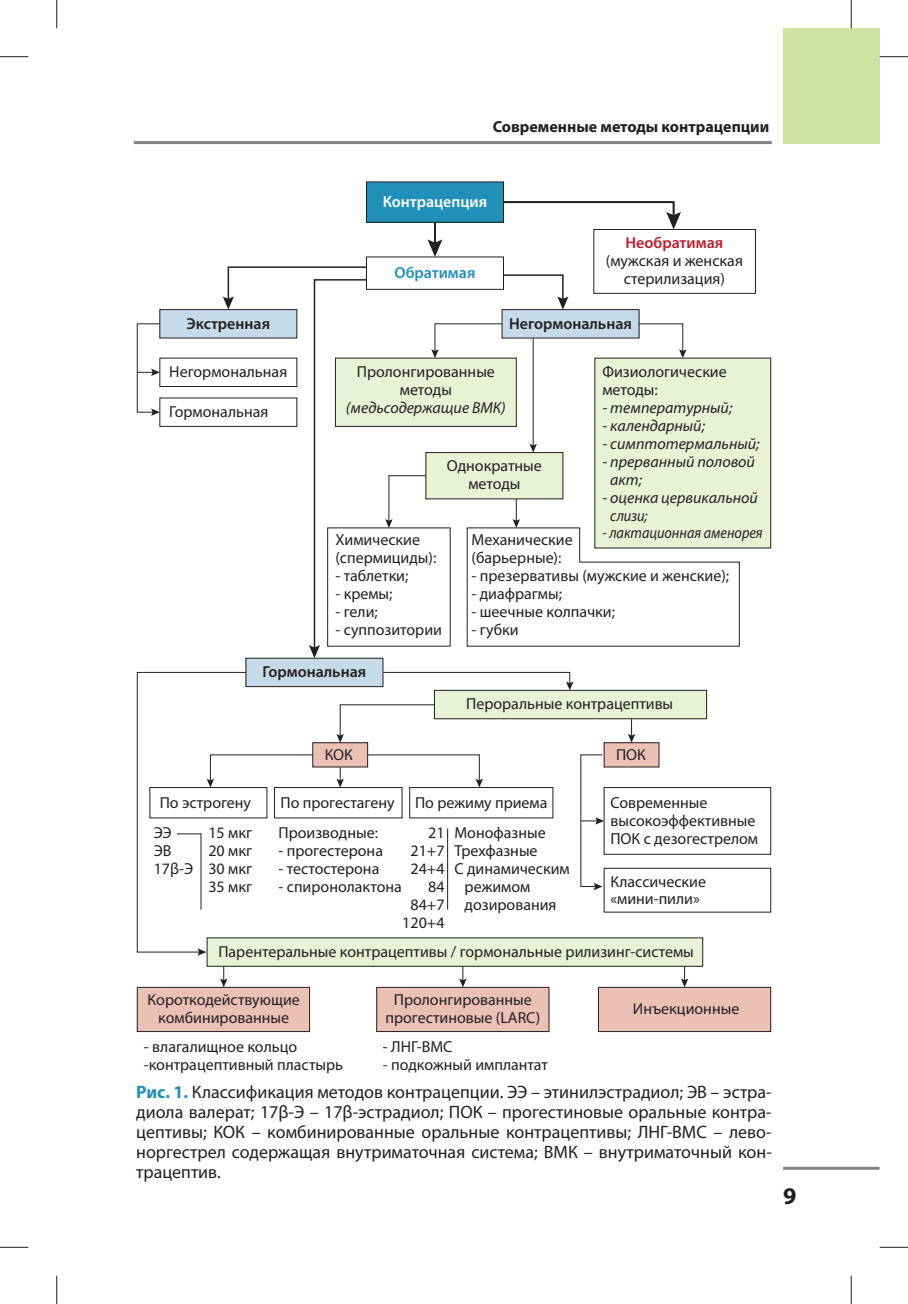
<style>
.page{position:relative;width:908px;height:1304px;background:#fff}
.page>*{position:absolute;margin:0;border:0;box-sizing:border-box;transform-origin:0 0}
.t1{font:700 24px "Myriad Pro";color:#231f20}
.t2{font:18px/20px "Myriad Pro";color:#231f20;text-align:justify}
.t3{font:16px/18px "Myriad Pro";color:#231f20}
.t4{font:italic 16px/18px "Myriad Pro";color:#231f20}
.t5{font:600 16px "Myriad Pro";color:#231f20}
.t6{font:700 16px "Myriad Pro";color:#231f20}
.t7{font:italic 16px "Myriad Pro";color:#231f20;scale:.89 1}
.t8{font:600 16px "Myriad Pro";color:#fff}
.t9{font:600 16px "Myriad Pro";color:#be1d2c}
.t10{font:600 16px "Myriad Pro";color:#2190b9}
.s1{font-weight:700;color:#2190b9}
</style>
<div class="page">
<div style="left:782px;top:28px;width:97px;height:116px;background:#cfe3a1"></div>
<hr style="left:134px;top:141px;width:637px;height:3px;background:#808285">
<hr style="left:782px;top:1167px;width:97px;height:3px;background:#808285">
<div style="left:593px;top:229px;width:162px;height:65px;border:1px solid #231f20"></div>
<div style="left:366px;top:182px;width:137px;height:40px;background:#2190b9"></div>
<div style="left:366px;top:181px;width:137px;height:42px;border:1px solid #231f20"></div>
<div style="left:366px;top:256px;width:137px;height:34px;border:1px solid #231f20"></div>
<div style="left:502px;top:310px;width:136px;height:28px;background:#c6dbea"></div>
<div style="left:246px;top:658px;width:137px;height:29px;background:#c6dbea"></div>
<div style="left:245px;top:658px;width:138px;height:29px;border:1px solid #231f20"></div>
<div style="left:159px;top:358px;width:138px;height:29px;border:1px solid #231f20"></div>
<div style="left:603px;top:787px;width:167px;height:68px;border:1px solid #231f20"></div>
<div style="left:603px;top:868px;width:167px;height:45px;border:1px solid #231f20"></div>
<div style="left:594px;top:358px;width:176px;height:190px;background:#e8f2d5"></div>
<div style="left:425px;top:453px;width:137px;height:46px;background:#e8f2d5"></div>
<div style="left:425px;top:452px;width:138px;height:47px;border:1px solid #231f20"></div>
<div style="left:335px;top:358px;width:181px;height:68px;background:#e8f2d5"></div>
<div style="left:335px;top:358px;width:181px;height:69px;border:1px solid #231f20"></div>
<div style="left:159px;top:397px;width:138px;height:30px;border:1px solid #231f20"></div>
<div style="left:409px;top:787px;width:144px;height:31px;border:1px solid #231f20"></div>
<div style="left:160px;top:310px;width:137px;height:28px;background:#c6dbea"></div>
<div style="left:159px;top:309px;width:138px;height:30px;border:1px solid #231f20"></div>
<svg style="left:501px;top:200px;width:179px;height:29px"></svg>
<hr style="left:434px;top:222px;width:2px;height:23px;background:#231f20">
<svg style="left:427px;top:239px;width:15px;height:18px"></svg>
<svg style="left:137px;top:323px;width:24px;height:93px"></svg>
<svg style="left:501px;top:274px;width:67px;height:36px"></svg>
<svg style="left:431px;top:323px;width:72px;height:35px"></svg>
<hr style="left:532px;top:338px;width:1px;height:109px;background:#231f20">
<svg style="left:529px;top:444px;width:7px;height:9px"></svg>
<svg style="left:637px;top:323px;width:49px;height:35px"></svg>
<svg style="left:223px;top:266px;width:145px;height:392px"></svg>
<svg style="left:385px;top:475px;width:41px;height:53px"></svg>
<svg style="left:466px;top:499px;width:274px;height:148px"></svg>
<div style="left:434px;top:690px;width:272px;height:29px;background:#e8f2d5"></div>
<div style="left:434px;top:690px;width:272px;height:29px;border:1px solid #231f20"></div>
<div style="left:207px;top:938px;width:495px;height:28px;background:#e8f2d5"></div>
<div style="left:206px;top:937px;width:497px;height:30px;border:1px solid #231f20"></div>
<div style="left:604px;top:743px;width:54px;height:24px;background:#ecc1b5"></div>
<div style="left:603px;top:742px;width:56px;height:25px;border:1px solid #231f20"></div>
<div style="left:312px;top:743px;width:55px;height:24px;background:#ecc1b5"></div>
<div style="left:312px;top:742px;width:56px;height:25px;border:1px solid #231f20"></div>
<div style="left:137px;top:987px;width:172px;height:45px;background:#ecc1b5"></div>
<div style="left:137px;top:987px;width:173px;height:45px;border:1px solid #231f20"></div>
<div style="left:376px;top:987px;width:172px;height:45px;background:#ecc1b5"></div>
<div style="left:376px;top:987px;width:173px;height:45px;border:1px solid #231f20"></div>
<div style="left:598px;top:987px;width:172px;height:45px;background:#ecc1b5"></div>
<div style="left:597px;top:987px;width:173px;height:45px;border:1px solid #231f20"></div>
<svg style="left:382px;top:671px;width:191px;height:19px"></svg>
<svg style="left:580px;top:754px;width:24px;height:136px"></svg>
<svg style="left:627px;top:719px;width:8px;height:24px"></svg>
<svg style="left:336px;top:704px;width:99px;height:39px"></svg>
<svg style="left:336px;top:767px;width:8px;height:21px"></svg>
<svg style="left:366px;top:754px;width:117px;height:34px"></svg>
<hr style="left:447px;top:828px;width:1px;height:82px;background:#231f20">
<svg style="left:137px;top:671px;width:176px;height:285px"></svg>
<svg style="left:220px;top:966px;width:7px;height:21px"></svg>
<svg style="left:459px;top:966px;width:7px;height:21px"></svg>
<svg style="left:680px;top:966px;width:8px;height:21px"></svg>
<svg style="left:0;top:56px;width:28px;height:1px"></svg>
<svg style="left:879px;top:56px;width:28px;height:1px"></svg>
<svg style="left:0;top:1247px;width:28px;height:1px"></svg>
<svg style="left:879px;top:1247px;width:28px;height:1px"></svg>
<svg style="left:56px;top:0;width:1px;height:28px"></svg>
<svg style="left:56px;top:1276px;width:1px;height:28px"></svg>
<svg style="left:850px;top:0;width:1px;height:28px"></svg>
<svg style="left:850px;top:1276px;width:1px;height:28px"></svg>
<p class="t6" style="left:492px;top:121px;width:278px">Современные методы контрацепции</p>
<p class="t5" style="left:186px;top:317px;width:85px">Экстренная</p>
<p class="t8" style="left:382px;top:195px;width:106px">Контрацепция</p>
<p class="t10" style="left:394px;top:266px;width:82px">Обратимая</p>
<p class="t9" style="left:625px;top:236px;width:99px">Необратимая</p>
<p class="t3" style="left:605px;top:253px;width:139px;text-align:center">(мужская и женская стерилизация)</p>
<p class="t5" style="left:509px;top:317px;width:124px">Негормональная</p>
<p class="t3" style="left:169px;top:364px;width:119px">Негормональная</p>
<p class="t3" style="left:602px;top:364px;width:126px">Физиологические методы:</p>
<p class="t4" style="left:602px;top:400px;width:131px">- температурный;</p>
<p class="t4" style="left:602px;top:418px;width:104px">- календарный;</p>
<p class="t4" style="left:602px;top:436px;width:158px">- симптотермальный;</p>
<p class="t4" style="left:610px;top:454px;width:146px;text-indent:-8px">- прерванный половой акт;</p>
<p class="t4" style="left:610px;top:489px;width:149px;text-indent:-8px">- оценка цервикальной слизи;</p>
<p class="t7" style="left:602px;top:527px;width:181px">- лактационная аменорея</p>
<p class="t3" style="left:356px;top:364px;width:139px;text-align:center">Пролонгированные методы</p>
<p class="t4" style="left:346px;top:400px;width:161px">(медьсодержащие ВМК)</p>
<p class="t3" style="left:169px;top:404px;width:101px">Гормональная</p>
<p class="t3" style="left:446px;top:458px;width:96px;text-align:center">Однократные методы</p>
<p class="t3" style="left:335px;top:532px;width:102px">Химические (спермициды):</p>
<p class="t3" style="left:335px;top:568px;width:74px">- таблетки;</p>
<p class="t3" style="left:335px;top:586px;width:59px">- кремы;</p>
<p class="t3" style="left:335px;top:604px;width:44px">- гели;</p>
<p class="t3" style="left:335px;top:622px;width:108px">- суппозитории</p>
<p class="t3" style="left:471px;top:532px;width:103px">Механические (барьерные):</p>
<p class="t3" style="left:471px;top:568px;width:259px">- презервативы (мужские и женские);</p>
<p class="t3" style="left:471px;top:586px;width:92px">- диафрагмы;</p>
<p class="t3" style="left:471px;top:604px;width:145px">- шеечные колпачки;</p>
<p class="t3" style="left:471px;top:622px;width:49px">- губки</p>
<p class="t5" style="left:262px;top:666px;width:105px">Гормональная</p>
<p class="t3" style="left:466px;top:696px;width:208px">Пероральные контрацептивы</p>
<p class="t3" style="left:324px;top:746px;width:29px">КОК</p>
<p class="t3" style="left:615px;top:746px;width:31px">ПОК</p>
<p class="t3" style="left:610px;top:795px;width:149px">Современные высокоэффективные<br>ПОК с дезогестрелом</p>
<p class="t3" style="left:610px;top:873px;width:97px">Классические «мини-пили»</p>
<p class="t3" style="left:160px;top:795px;width:93px">По эстрогену</p>
<p class="t3" style="left:428px;top:789px;width:121px;line-height:30.4px;text-indent:-13px">По режиму приема<br>21</p>
<p class="t3" style="left:402px;top:843px;width:44px;text-align:right">21+7<br>24+4<br>84<br>84+7<br>120+4</p>
<p class="t3" style="left:280px;top:795px;width:115px">По прогестагену</p>
<p class="t3" style="left:154px;top:825px;width:41px">ЭЭ<br>ЭВ<br>17β-Э</p>
<p class="t3" style="left:208px;top:825px;width:45px;text-align:justify">15 мкг 20 мкг 30 мкг 35 мкг</p>
<p class="t3" style="left:278px;top:825px;width:101px">Производные:</p>
<p class="t3" style="left:454px;top:825px;width:93px">Монофазные</p>
<p class="t3" style="left:454px;top:843px;width:85px">Трехфазные</p>
<p class="t3" style="left:454px;top:861px;width:117px">С динамическим</p>
<p class="t3" style="left:464px;top:879px;width:67px">режимом</p>
<p class="t3" style="left:464px;top:897px;width:93px">дозирования</p>
<p class="t3" style="left:278px;top:843px;width:106px">- прогестерона</p>
<p class="t3" style="left:278px;top:861px;width:102px">- тестостерона</p>
<p class="t3" style="left:278px;top:879px;width:125px">- спиронолактона</p>
<p class="t3" style="left:218px;top:944px;width:476px">Парентеральные контрацептивы / гормональные рилизинг-системы</p>
<p class="t3" style="left:147px;top:991px;width:154px;text-align:center">Короткодействующие комбинированные</p>
<p class="t3" style="left:385px;top:991px;width:156px;text-align:center">Пролонгированные прогестиновые (LARC)</p>
<p class="t3" style="left:632px;top:1001px;width:108px">Инъекционные</p>
<p class="t3" style="left:144px;top:1039px;width:201px">- влагалищное кольцо -контрацептивный пластырь</p>
<p class="t3" style="left:383px;top:1039px;width:71px">- ЛНГ-ВМС</p>
<p class="t3" style="left:383px;top:1057px;width:166px">- подкожный имплантат</p>
<p class="t2" style="left:136px;top:1083px;width:637px"><span class="s1">Рис. 1.</span> Классификация методов контрацепции. ЭЭ – этинилэстрадиол; ЭВ – эстра&shy;диола валерат; 17β-Э – 17β-эстрадиол; ПОК – прогестиновые оральные контра&shy;цептивы; КОК – комбинированные оральные контрацептивы; ЛНГ-ВМС – лево&shy;норгестрел содержащая внутриматочная система; ВМК – внутриматочный кон&shy;трацептив.</p>
<h1 class="t1" style="left:782px;top:1187px;width:15px">9</h1>
</div>
